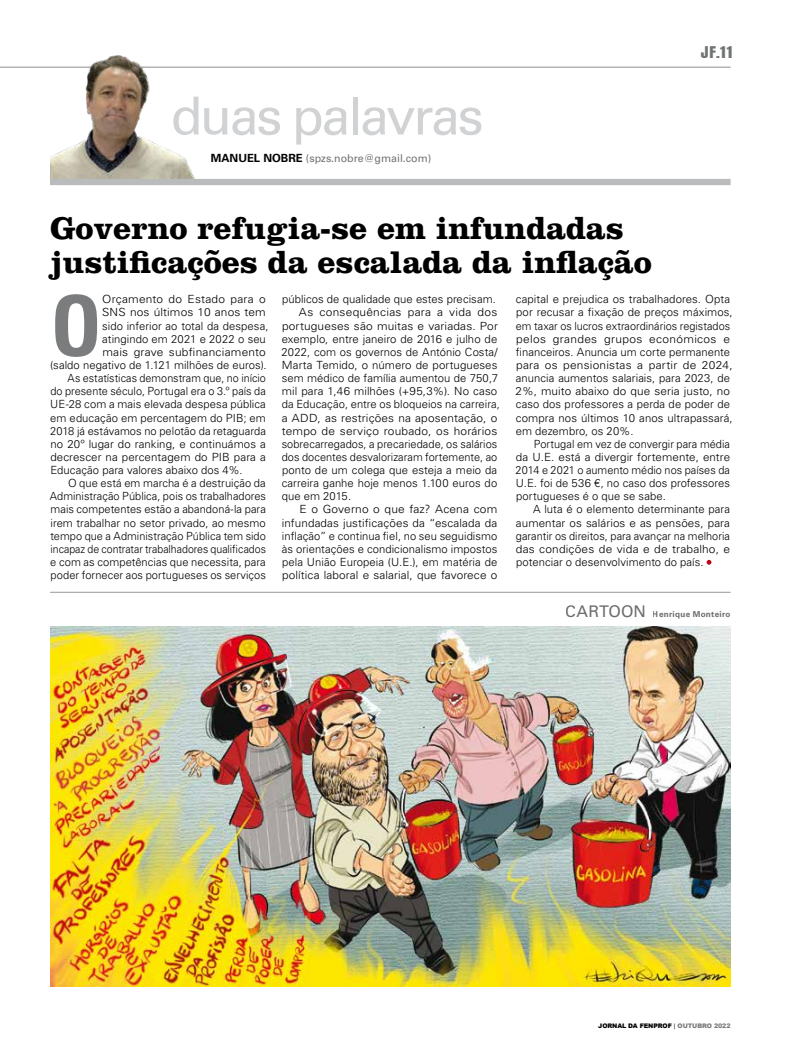
<style>
.page{position:relative;width:798px;height:1053px;background:#fff}
.page>*{position:absolute;margin:0;border:0;box-sizing:border-box;transform-origin:0 0}
.t1{font:700 condensed 84px "Univers LT Std";color:#7b7c7e}
.t2{font:52.5px "Univers LT Std";letter-spacing:-.05em;color:#d1d2d4}
.t3{font:700 32.5px/33.8px "Clarendon";color:#000}
.t4{font:13.75px "Anton";color:#727375;scale:1.2 1}
.t5{font:300 11.25px/13.1px "Univers LT Std";letter-spacing:.005em;color:#000;text-align:justify}
.t6{font:300 11.25px "Univers LT Std";letter-spacing:.005em;color:#000;scale:1.06 1}
.t7{font:300 11.25px "Univers LT Std";letter-spacing:.005em;color:#000;scale:1.05 1}
.t8{font:300 11.25px "Univers LT Std";letter-spacing:.005em;color:#000;scale:.94 1}
.t9{font:300 11.25px "Univers LT Std";letter-spacing:.005em;color:#000;scale:.96 1}
.t10{font:10.62px "Univers LT Std";color:#707172}
.t11{font:700 8.12px "Univers LT Std";letter-spacing:.04em;color:#6b6c6e}
.t12{font:900 6.25px "Arial";letter-spacing:-.01em;color:#000}
.s1{font-weight:700;font-size:11.25px;color:#000}
.s2{font-weight:400;font-size:16px}
.s3{color:#58585a}
.s4{color:#7b7c7e}
</style>
<div class="page">
<hr style="left:0;top:67px;width:730px;height:1px;background:#8b8c8e">
<img style="left:50px;top:55px;width:162px;height:124px">
<div style="left:50px;top:179px;width:680px;height:6px;background:#b9bbbc"></div>
<hr style="left:50px;top:592px;width:680px;height:1px;background:#969799">
<svg style="left:706px;top:560px;width:5px;height:4px"></svg>
<img style="left:50px;top:626px;width:680px;height:360px">
<h2 class="t2" style="left:170px;top:85px;width:314px">duas palavras</h2>
<p class="t10" style="left:211px;top:152px;width:222px"><span class="s1">MANUEL NOBRE</span> (spzs.nobre@gmail.com)</p>
<p class="t4" style="left:700px;top:45px;width:28px">JF.11</p>
<h3 class="t3" style="left:50px;top:211px;width:603px">Governo refugia-se em infundadas justificações da escalada da inflação</h3>
<h1 class="t1" style="left:50px;top:274px;width:53px">O</h1>
<p class="t6" style="left:102px;top:292px;width:156px">Orçamento do Estado para o</p>
<p class="t5" style="left:515px;top:293px;width:218px;text-align:left">capital e prejudica os trabalhadores. Opta por recusar a fixação de preços máximos, em taxar os lucros extraordinários registados pelos grandes grupos económicos e financeiros. Anuncia um corte permanente para os pensionistas a partir de 2024, anuncia aumentos salariais, para 2023, de 2%, muito abaixo do que seria justo, no caso dos professores a perda de poder de compra nos últimos 10 anos ultrapassará, em dezembro, os 20%.</p>
<p class="t5" style="left:515px;top:437px;width:216px;text-indent:18px">Portugal em vez de convergir para média da U.E. está a divergir fortemente, entre 2014 e 2021 o aumento médio nos países da U.E. foi de 536 €, no caso dos professores portugueses é o que se sabe.</p>
<p class="t5" style="left:515px;top:503px;width:216px;text-indent:17px">A luta é o elemento determinante para aumentar os salários e as pensões, para garantir os direitos, para avançar na melhoria das condições de vida e de trabalho, e potenciar o desenvolvimento do país.</p>
<p class="t5" style="left:282px;top:293px;width:215px">públicos de qualidade que estes precisam.</p>
<p class="t6" style="left:299px;top:306px;width:188px">As consequências para a vida dos</p>
<p class="t6" style="left:282px;top:319px;width:205px">portugueses são muitas e variadas. Por</p>
<p class="t5" style="left:281px;top:332px;width:217px">exemplo, entre janeiro de 2016 e julho de</p>
<p class="t5" style="left:281px;top:345px;width:217px">2022, com os governos de António Costa/</p>
<p class="t5" style="left:282px;top:358px;width:217px">Marta Temido, o número de portugueses</p>
<p class="t5" style="left:281px;top:371px;width:218px">sem médico de família aumentou de 750,7</p>
<p class="t5" style="left:282px;top:385px;width:217px">mil para 1,46 milhões (+95,3%). No caso</p>
<p class="t5" style="left:281px;top:398px;width:220px">da Educação, entre os bloqueios na carreira,</p>
<p class="t7" style="left:282px;top:411px;width:206px">a ADD, as restrições na aposentação, o</p>
<p class="t6" style="left:282px;top:424px;width:205px">tempo de serviço roubado, os horários</p>
<p class="t5" style="left:281px;top:437px;width:217px">sobrecarregados, a precariedade, os salários</p>
<p class="t5" style="left:281px;top:450px;width:217px">dos docentes desvalorizaram fortemente, ao</p>
<p class="t5" style="left:282px;top:463px;width:217px">ponto de um colega que esteja a meio da</p>
<p class="t5" style="left:281px;top:476px;width:217px">carreira ganhe hoje menos 1.100 euros do</p>
<p class="t5" style="left:281px;top:490px;width:71px">que em 2015.</p>
<p class="t6" style="left:299px;top:502px;width:188px">E o Governo o que faz? Acena com</p>
<p class="t5" style="left:282px;top:516px;width:217px">infundadas justificações da “escalada da</p>
<p class="t5" style="left:282px;top:529px;width:217px">inflação” e continua fiel, no seu seguidismo</p>
<p class="t5" style="left:282px;top:542px;width:217px">às orientações e condicionalismo impostos</p>
<p class="t5" style="left:282px;top:555px;width:217px">pela União Europeia (U.E.), em matéria de</p>
<p class="t7" style="left:282px;top:568px;width:206px">política laboral e salarial, que favorece o</p>
<p class="t6" style="left:102px;top:306px;width:156px">SNS nos últimos 10 anos tem</p>
<p class="t5" style="left:102px;top:319px;width:168px">sido inferior ao total da despesa,</p>
<p class="t5" style="left:102px;top:332px;width:165px">atingindo em 2021 e 2022 o seu</p>
<p class="t6" style="left:102px;top:345px;width:156px">mais grave subfinanciamento</p>
<p class="t5" style="left:50px;top:358px;width:218px">(saldo negativo de 1.121 milhões de euros).</p>
<p class="t9" style="left:68px;top:371px;width:208px">As estatísticas demonstram que, no início</p>
<p class="t5" style="left:50px;top:385px;width:217px">do presente século, Portugal era o 3.º país da</p>
<p class="t5" style="left:50px;top:398px;width:217px">UE-28 com a mais elevada despesa pública</p>
<p class="t5" style="left:50px;top:411px;width:217px">em educação em percentagem do PIB; em</p>
<p class="t5" style="left:50px;top:424px;width:217px">2018 já estávamos no pelotão da retaguarda</p>
<p class="t5" style="left:50px;top:437px;width:217px">no 20º lugar do ranking, e continuámos a</p>
<p class="t5" style="left:50px;top:450px;width:217px">decrescer na percentagem do PIB para a</p>
<p class="t5" style="left:50px;top:463px;width:194px">Educação para valores abaixo dos 4%.</p>
<p class="t5" style="left:68px;top:476px;width:199px">O que está em marcha é a destruição da</p>
<p class="t5" style="left:50px;top:490px;width:217px">Administração Pública, pois os trabalhadores</p>
<p class="t5" style="left:50px;top:503px;width:217px">mais competentes estão a abandoná-la para</p>
<p class="t5" style="left:50px;top:516px;width:217px">irem trabalhar no setor privado, ao mesmo</p>
<p class="t5" style="left:50px;top:529px;width:217px">tempo que a Administração Pública tem sido</p>
<p class="t8" style="left:50px;top:542px;width:231px">incapaz de contratar trabalhadores qualificados</p>
<p class="t5" style="left:50px;top:555px;width:217px">e com as competências que necessita, para</p>
<p class="t5" style="left:51px;top:568px;width:217px">poder fornecer aos portugueses os serviços</p>
<p class="t11" style="left:565px;top:609px;width:166px"><span class="s2">CARTOON</span> Henrique Monteiro</p>
<p class="t12" style="left:598px;top:1020px;width:134px">JORNAL DA FENPROF <span class="s3">|</span> <span class="s4">OUTUBRO 2022</span></p>
</div>
